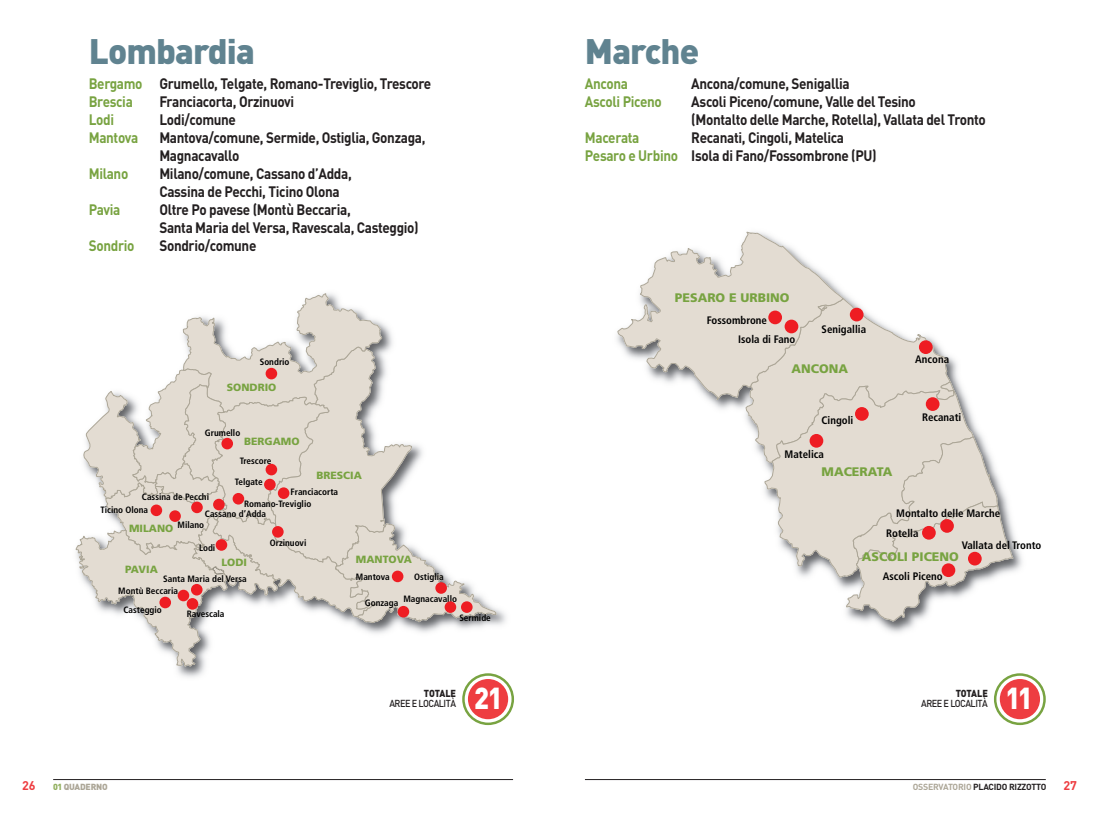
<style>
.page{position:relative;width:1099px;height:815px;background:#fff}
.page>*{position:absolute;margin:0;border:0;box-sizing:border-box;transform-origin:0 0}
.t1{font:900 35px "DIN";letter-spacing:-.025em;color:#608390}
.t2{font:900 30px "DIN";color:#fff;scale:.9 1}
.t3{font:700 15px/18px "DIN";letter-spacing:-.025em;color:#231f20;scale:.9 1}
.t4{font:700 15px "DIN";letter-spacing:-.025em;color:#78a341;scale:.9 1}
.t5{font:700 12.5px "DIN";color:#ee3d41}
.t6{font:12.38px "Frutiger LT Black+OUWGUK";color:#78a341}
.t7{font:10.88px "Frutiger LT Bold Cn+KMFJQI";color:#000}
.t8{font:10.5px "Frutiger LT Black+DJZXDE";color:#78a341}
.t9{font:500 10.12px "DIN";letter-spacing:-.05em;color:#231f20;scale:.9 1}
.t10{font:900 10.12px "DIN";letter-spacing:-.02em;color:#231f20;scale:.9 1}
.t11{font:9.12px/11.6px "Frutiger LT Bold Cn+IWQMWX";color:#000}
.t12{font:700 8.75px "DIN";letter-spacing:-.025em;color:#231f20}
.t13{font:900 8.75px "DIN";letter-spacing:-.025em;color:#aca697}
.s1{color:#78a341}
.s2{color:#92b05f}
.s3{color:#aca697}
</style>
<div class="page">
<hr style="left:53px;top:779px;width:460px;height:1px;background:#231f20">
<hr style="left:585px;top:779px;width:460px;height:1px;background:#231f20">
<svg style="left:75px;top:293px;width:439px;height:432px"></svg>
<div style="left:169px;top:510px;width:12px;height:12px;background:#ee1d23;border-radius:50%"></div>
<div style="left:213px;top:499px;width:12px;height:11px;background:#ee1d23;border-radius:50%"></div>
<div style="left:191px;top:502px;width:12px;height:11px;background:#ee1d23;border-radius:50%"></div>
<div style="left:151px;top:505px;width:11px;height:11px;background:#ee1d23;border-radius:50%"></div>
<div style="left:221px;top:438px;width:12px;height:11px;background:#ee1d23;border-radius:50%"></div>
<div style="left:264px;top:479px;width:12px;height:11px;background:#ee1d23;border-radius:50%"></div>
<div style="left:232px;top:493px;width:12px;height:12px;background:#ee1d23;border-radius:50%"></div>
<div style="left:265px;top:464px;width:12px;height:11px;background:#ee1d23;border-radius:50%"></div>
<div style="left:187px;top:598px;width:11px;height:12px;background:#ee1d23;border-radius:50%"></div>
<div style="left:159px;top:597px;width:12px;height:11px;background:#ee1d23;border-radius:50%"></div>
<div style="left:178px;top:590px;width:11px;height:11px;background:#ee1d23;border-radius:50%"></div>
<div style="left:191px;top:584px;width:11px;height:12px;background:#ee1d23;border-radius:50%"></div>
<div style="left:216px;top:539px;width:11px;height:12px;background:#ee1d23;border-radius:50%"></div>
<div style="left:265px;top:368px;width:12px;height:11px;background:#ee1d23;border-radius:50%"></div>
<div style="left:272px;top:526px;width:12px;height:12px;background:#ee1d23;border-radius:50%"></div>
<div style="left:278px;top:487px;width:11px;height:12px;background:#ee1d23;border-radius:50%"></div>
<div style="left:392px;top:571px;width:11px;height:11px;background:#ee1d23;border-radius:50%"></div>
<div style="left:397px;top:606px;width:12px;height:11px;background:#ee1d23;border-radius:50%"></div>
<div style="left:461px;top:601px;width:11px;height:12px;background:#ee1d23;border-radius:50%"></div>
<div style="left:435px;top:582px;width:12px;height:12px;background:#ee1d23;border-radius:50%"></div>
<div style="left:444px;top:601px;width:12px;height:12px;background:#ee1d23;border-radius:50%"></div>
<div style="left:468px;top:679px;width:40px;height:40px;background:#ee3d41;border-radius:50%"></div>
<svg style="left:994px;top:673px;width:51px;height:52px"></svg>
<svg style="left:617px;top:231px;width:227px;height:174px"></svg>
<svg style="left:745px;top:297px;width:269px;height:325px"></svg>
<div style="left:918px;top:340px;width:14px;height:14px;background:#ee1d23;border-radius:50%"></div>
<div style="left:849px;top:308px;width:14px;height:13px;background:#ee1d23;border-radius:50%"></div>
<div style="left:768px;top:311px;width:14px;height:13px;background:#ee1d23;border-radius:50%"></div>
<div style="left:941px;top:563px;width:14px;height:14px;background:#ee1d23;border-radius:50%"></div>
<div style="left:940px;top:519px;width:13px;height:14px;background:#ee1d23;border-radius:50%"></div>
<div style="left:922px;top:526px;width:13px;height:14px;background:#ee1d23;border-radius:50%"></div>
<div style="left:967px;top:552px;width:14px;height:13px;background:#ee1d23;border-radius:50%"></div>
<div style="left:784px;top:320px;width:14px;height:13px;background:#ee1d23;border-radius:50%"></div>
<div style="left:925px;top:397px;width:14px;height:14px;background:#ee1d23;border-radius:50%"></div>
<div style="left:855px;top:407px;width:13px;height:14px;background:#ee1d23;border-radius:50%"></div>
<div style="left:809px;top:434px;width:14px;height:14px;background:#ee1d23;border-radius:50%"></div>
<div style="left:999px;top:679px;width:40px;height:40px;background:#ee3d41;border-radius:50%"></div>
<h1 class="t1" style="left:89px;top:39px;width:167px">Lombardia</h1>
<p class="t3" style="left:89px;top:77px;width:382px"><span class="s1">Bergamo</span> Grumello, Telgate, Romano-Treviglio, Trescore<br><span class="s1">Brescia</span></p>
<p class="t3" style="left:159px;top:95px;width:151px">Franciacorta, Orzinuovi</p>
<p class="t4" style="left:89px;top:115px;width:30px">Lodi</p>
<p class="t3" style="left:159px;top:113px;width:87px">Lodi/comune</p>
<p class="t4" style="left:89px;top:133px;width:56px">Mantova</p>
<p class="t3" style="left:159px;top:131px;width:297px">Mantova/comune, Sermide, Ostiglia, Gonzaga,<br>Magnacavallo</p>
<p class="t4" style="left:89px;top:169px;width:45px">Milano</p>
<p class="t3" style="left:159px;top:167px;width:215px">Milano/comune, Cassano d’Adda,<br>Cassina de Pecchi, Ticino Olona</p>
<p class="t4" style="left:89px;top:205px;width:37px">Pavia</p>
<p class="t3" style="left:159px;top:203px;width:290px">Oltre Po pavese (Montù Beccaria,<br>Santa Maria del Versa, Ravescala, Casteggio)</p>
<p class="t4" style="left:89px;top:241px;width:52px">Sondrio</p>
<p class="t3" style="left:159px;top:239px;width:109px">Sondrio/comune</p>
<p class="t11" style="left:260px;top:357px;width:31px">Sondrio</p>
<p class="t8" style="left:227px;top:384px;width:51px">SONDRIO</p>
<p class="t11" style="left:205px;top:427px;width:37px">Grumello</p>
<p class="t8" style="left:244px;top:438px;width:57px">BERGAMO</p>
<p class="t11" style="left:240px;top:455px;width:33px">Trescore</p>
<p class="t11" style="left:244px;top:499px;width:69px">Romano-Treviglio</p>
<p class="t8" style="left:316px;top:471px;width:47px">BRESCIA</p>
<p class="t11" style="left:235px;top:476px;width:29px">Telgate</p>
<p class="t11" style="left:290px;top:487px;width:49px">Franciacorta</p>
<p class="t11" style="left:142px;top:492px;width:69px">Cassina de Pecchi</p>
<p class="t11" style="left:100px;top:505px;width:49px">Ticino Olona</p>
<p class="t11" style="left:205px;top:508px;width:63px">Cassano d’Adda</p>
<p class="t11" style="left:178px;top:520px;width:28px">Milano</p>
<p class="t8" style="left:129px;top:525px;width:46px">MILANO</p>
<p class="t8" style="left:125px;top:566px;width:34px">PAVIA</p>
<p class="t11" style="left:199px;top:543px;width:18px">Lodi</p>
<p class="t8" style="left:217px;top:559px;width:27px">LODI</p>
<p class="t8" style="left:221px;top:559px;width:27px">LODI</p>
<p class="t11" style="left:118px;top:574px;width:130px;text-indent:45px">Santa Maria del Versa<br>Montù Beccaria</p>
<p class="t11" style="left:123px;top:605px;width:40px">Casteggio</p>
<p class="t11" style="left:187px;top:609px;width:39px">Ravescala</p>
<p class="t11" style="left:270px;top:537px;width:38px">Orzinuovi</p>
<p class="t8" style="left:356px;top:556px;width:57px">MANTOVA</p>
<p class="t11" style="left:356px;top:571px;width:35px">Mantova</p>
<p class="t11" style="left:414px;top:571px;width:31px">Ostiglia</p>
<p class="t11" style="left:403px;top:593px;width:55px">Magnacavallo</p>
<p class="t11" style="left:365px;top:598px;width:35px">Gonzaga</p>
<p class="t11" style="left:459px;top:612px;width:33px">Sermide</p>
<p class="t10" style="left:424px;top:690px;width:37px">TOTALE</p>
<p class="t9" style="left:389px;top:700px;width:76px">AREE E LOCALITÀ</p>
<h2 class="t2" style="left:474px;top:688px;width:33px">21</h2>
<h1 class="t1" style="left:585px;top:39px;width:116px">Marche</h1>
<p class="t4" style="left:585px;top:79px;width:49px">Ancona</p>
<p class="t3" style="left:691px;top:77px;width:177px">Ancona/comune, Senigallia</p>
<p class="t4" style="left:585px;top:97px;width:87px">Ascoli Piceno</p>
<p class="t3" style="left:691px;top:95px;width:329px">Ascoli Piceno/comune, Valle del Tesino<br>(Montalto delle Marche, Rotella), Vallata del Tronto</p>
<p class="t4" style="left:585px;top:133px;width:62px">Macerata</p>
<p class="t3" style="left:585px;top:131px;width:326px;text-indent:106px">Recanati, Cingoli, Matelica<br><span class="s1">Pesaro e Urbino</span> Isola di Fano/Fossombrone (PU)</p>
<p class="t6" style="left:675px;top:294px;width:116px">PESARO E URBINO</p>
<p class="t7" style="left:738px;top:335px;width:59px">Isola di Fano</p>
<p class="t7" style="left:706px;top:316px;width:62px">Fossombrone</p>
<p class="t7" style="left:821px;top:325px;width:46px">Senigallia</p>
<p class="t6" style="left:791px;top:365px;width:58px">ANCONA</p>
<p class="t7" style="left:821px;top:416px;width:33px">Cingoli</p>
<p class="t7" style="left:784px;top:450px;width:41px">Matelica</p>
<p class="t6" style="left:821px;top:467px;width:72px">MACERATA</p>
<p class="t7" style="left:915px;top:354px;width:35px">Ancona</p>
<p class="t7" style="left:922px;top:412px;width:41px">Recanati</p>
<p class="t7" style="left:896px;top:509px;width:105px">Montalto delle Marche</p>
<p class="t7" style="left:961px;top:541px;width:81px">Vallata del Tronto</p>
<p class="t7" style="left:886px;top:529px;width:34px">Rotella</p>
<p class="t6" style="left:861px;top:552px;width:98px">ASCOLI PICENO</p>
<p class="t7" style="left:882px;top:572px;width:61px">Ascoli Piceno</p>
<p class="t10" style="left:955px;top:690px;width:37px">TOTALE</p>
<p class="t9" style="left:921px;top:700px;width:76px">AREE E LOCALITÀ</p>
<h2 class="t2" style="left:1005px;top:688px;width:32px">11</h2>
<p class="t5" style="left:22px;top:781px;width:15px">26</p>
<p class="t13" style="left:53px;top:784px;width:56px"><span class="s2">01</span> QUADERNO</p>
<p class="t12" style="left:912px;top:784px;width:135px"><span class="s3">OSSERVATORIO</span> PLACIDO RIZZOTTO</p>
<p class="t5" style="left:1063px;top:781px;width:15px">27</p>
</div>
